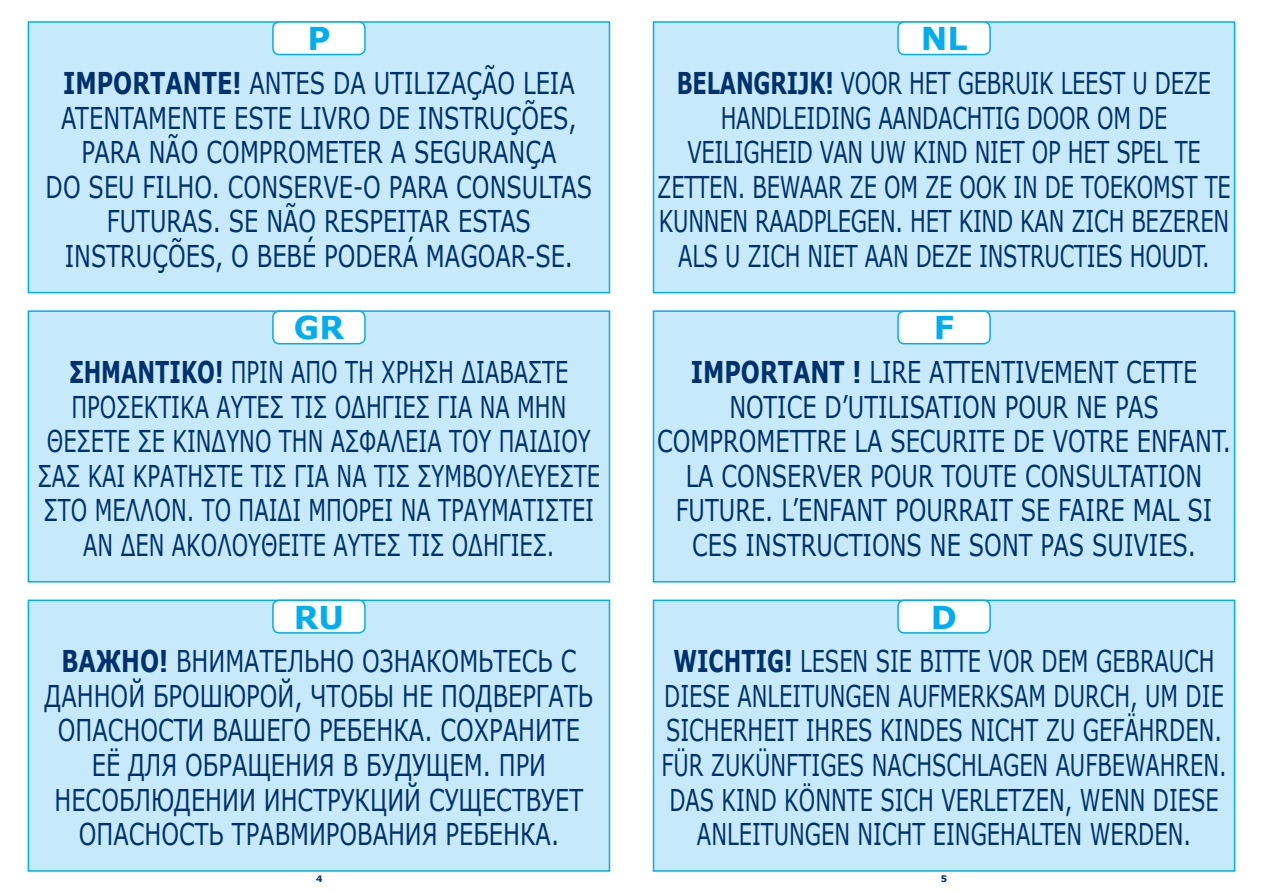
<style>
.page{position:relative;width:1263px;height:893px;background:#fff}
.page>*{position:absolute;margin:0;border:0;box-sizing:border-box;transform-origin:0 0}
.t1{font:700 31.5px "Verdana";color:#00aeef}
.t2{font:30px/34.5px "Verdana";color:#00306d;text-align:center;scale:.7 1}
.t3{font:30px/34.5px "Verdana";color:#00306d;text-align:center;scale:.75 1}
.t4{font:700 9px "Verdana";color:#00306d}
.s1{font-weight:700}
</style>
<div class="page">
<div style="left:28px;top:21px;width:582px;height:272px;background:#c6eafa;border:2px solid #00aeef"></div>
<div style="left:28px;top:310px;width:582px;height:273px;background:#c6eafa;border:2px solid #00aeef"></div>
<div style="left:28px;top:600px;width:582px;height:272px;background:#c6eafa;border:2px solid #00aeef"></div>
<div style="left:273px;top:22px;width:92px;height:33px;background:#fff;border-radius:6px"></div>
<div style="left:272px;top:21px;width:94px;height:34px;border:2px solid #00aeef;border-radius:6px"></div>
<div style="left:273px;top:311px;width:92px;height:33px;background:#fff;border-radius:6px"></div>
<div style="left:272px;top:310px;width:94px;height:34px;border:2px solid #00aeef;border-radius:6px"></div>
<div style="left:273px;top:600px;width:92px;height:33px;background:#fff;border-radius:6px"></div>
<div style="left:272px;top:600px;width:94px;height:34px;border:2px solid #00aeef;border-radius:6px"></div>
<div style="left:653px;top:21px;width:582px;height:272px;background:#c6eafa;border:2px solid #00aeef"></div>
<div style="left:653px;top:310px;width:582px;height:273px;background:#c6eafa;border:2px solid #00aeef"></div>
<div style="left:653px;top:600px;width:582px;height:272px;background:#c6eafa;border:2px solid #00aeef"></div>
<div style="left:898px;top:22px;width:92px;height:33px;background:#fff;border-radius:6px"></div>
<div style="left:897px;top:21px;width:94px;height:34px;border:2px solid #00aeef;border-radius:6px"></div>
<div style="left:898px;top:311px;width:92px;height:33px;background:#fff;border-radius:6px"></div>
<div style="left:897px;top:310px;width:94px;height:34px;border:2px solid #00aeef;border-radius:6px"></div>
<div style="left:898px;top:600px;width:92px;height:33px;background:#fff;border-radius:6px"></div>
<div style="left:897px;top:600px;width:94px;height:34px;border:2px solid #00aeef;border-radius:6px"></div>
<p class="t1" style="left:307px;top:17px;width:25px">P</p>
<p class="t3" style="left:46px;top:66px;width:730px"><span class="s1">IMPORTANTE!</span> ANTES DA UTILIZAÇÃO LEIA ATENTAMENTE ESTE LIVRO DE INSTRUÇÕES, PARA NÃO COMPROMETER A SEGURANÇA<br>DO SEU FILHO. CONSERVE-O PARA CONSULTAS FUTURAS. SE NÃO RESPEITAR ESTAS INSTRUÇÕES, O BEBÉ PODERÁ MAGOAR-SE.</p>
<p class="t1" style="left:294px;top:306px;width:52px">GR</p>
<p class="t2" style="left:38px;top:355px;width:805px"><span class="s1">ΣΗΜΑΝΤΙΚΟ!</span> ΠΡΙΝ ΑΠΟ ΤΗ ΧΡΗΣΗ ΔΙΑΒΑΣΤΕ ΠΡΟΣΕΚΤΙΚΑ ΑΥΤΕΣ ΤΙΣ ΟΔΗΓΙΕΣ ΓΙΑ ΝΑ ΜΗΝ ΘΕΣΕΤΕ ΣΕ ΚΙΝΔΥΝΟ ΤΗΝ ΑΣΦΑΛΕΙΑ ΤΟΥ ΠΑΙΔΙΟΥ ΣΑΣ ΚΑΙ ΚΡΑΤΗΣΤΕ ΤΙΣ ΓΙΑ ΝΑ ΤΙΣ ΣΥΜΒΟΥΛΕΥΕΣΤΕ ΣΤΟ ΜΕΛΛΟΝ. ΤΟ ΠΑΙΔΙ ΜΠΟΡΕΙ ΝΑ ΤΡΑΥΜΑΤΙΣΤΕΙ ΑΝ ΔΕΝ ΑΚΟΛΟΥΘΕΙΤΕ ΑΥΤΕΣ ΤΙΣ ΟΔΗΓΙΕΣ.</p>
<p class="t1" style="left:294px;top:595px;width:52px">RU</p>
<p class="t3" style="left:45px;top:644px;width:733px"><span class="s1">ВАЖНО!</span> ВНИМАТЕЛЬНО ОЗНАКОМЬТЕСЬ С ДАННОЙ БРОШЮРОЙ, ЧТОБЫ НЕ ПОДВЕРГАТЬ ОПАСНОСТИ ВАШЕГО РЕБЕНКА. СОХРАНИТЕ ЕЁ ДЛЯ ОБРАЩЕНИЯ В БУДУЩЕМ. ПРИ НЕСОБЛЮДЕНИИ ИНСТРУКЦИЙ СУЩЕСТВУЕТ ОПАСНОСТЬ ТРАВМИРОВАНИЯ РЕБЕНКА.</p>
<p class="t4" style="left:316px;top:873px;width:8px">4</p>
<p class="t1" style="left:921px;top:17px;width:48px">NL</p>
<p class="t2" style="left:657px;top:66px;width:821px"><span class="s1">BELANGRIJK!</span> VOOR HET GEBRUIK LEEST U DEZE HANDLEIDING AANDACHTIG DOOR OM DE VEILIGHEID VAN UW KIND NIET OP HET SPEL TE ZETTEN. BEWAAR ZE OM ZE OOK IN DE TOEKOMST TE KUNNEN RAADPLEGEN. HET KIND KAN ZICH BEZEREN ALS U ZICH NIET AAN DEZE INSTRUCTIES HOUDT.</p>
<p class="t1" style="left:934px;top:306px;width:22px">F</p>
<p class="t3" style="left:657px;top:355px;width:766px"><span class="s1">IMPORTANT !</span> LIRE ATTENTIVEMENT CETTE NOTICE D’UTILISATION POUR NE PAS COMPROMETTRE LA SECURITE DE VOTRE ENFANT.<br>LA CONSERVER POUR TOUTE CONSULTATION FUTURE. L’ENFANT POURRAIT SE FAIRE MAL SI CES INSTRUCTIONS NE SONT PAS SUIVIES.</p>
<p class="t1" style="left:931px;top:595px;width:28px">D</p>
<p class="t2" style="left:661px;top:644px;width:809px"><span class="s1">WICHTIG!</span> LESEN SIE BITTE VOR DEM GEBRAUCH DIESE ANLEITUNGEN AUFMERKSAM DURCH, UM DIE SICHERHEIT IHRES KINDES NICHT ZU GEFÄHRDEN.<br>FÜR ZUKÜNFTIGES NACHSCHLAGEN AUFBEWAHREN.<br>DAS KIND KÖNNTE SICH VERLETZEN, WENN DIESE ANLEITUNGEN NICHT EINGEHALTEN WERDEN.</p>
<p class="t4" style="left:941px;top:873px;width:8px">5</p>
</div>
